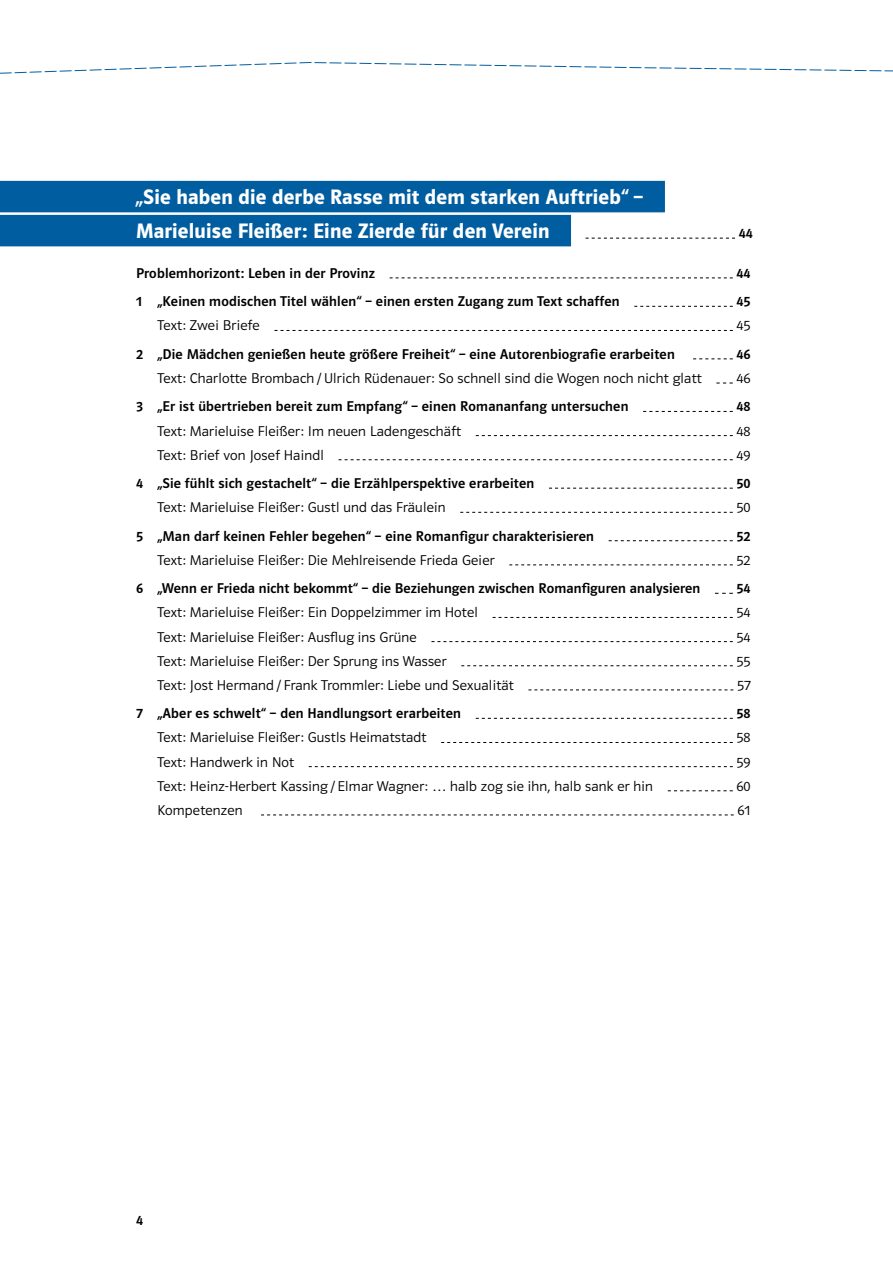
<style>
.page{position:relative;width:893px;height:1263px;background:#fff}
.page>*{position:absolute;margin:0;border:0;box-sizing:border-box;transform-origin:0 0}
.t1{font:21px/34px "Polo ST11 K Hfett";letter-spacing:.01em;color:#fff}
.t2{font:14.25px "Polo ST11 K Leicht";letter-spacing:.015em;color:#000}
.t3{font:14.25px "Polo ST11 K Krftg";letter-spacing:.015em;color:#000}
</style>
<div class="page">
<svg style="left:0;top:62px;width:893px;height:12px"></svg>
<div style="left:0;top:181px;width:665px;height:31px;background:#005d9f"></div>
<div style="left:0;top:215px;width:571px;height:31px;background:#005d9f"></div>
<svg style="left:586px;top:238px;width:149px;height:1px"></svg>
<svg style="left:390px;top:277px;width:343px;height:1px"></svg>
<svg style="left:634px;top:306px;width:99px;height:1px"></svg>
<svg style="left:274px;top:330px;width:459px;height:1px"></svg>
<svg style="left:693px;top:358px;width:40px;height:1px"></svg>
<svg style="left:716px;top:383px;width:17px;height:1px"></svg>
<svg style="left:643px;top:411px;width:90px;height:1px"></svg>
<svg style="left:476px;top:435px;width:257px;height:1px"></svg>
<svg style="left:339px;top:459px;width:394px;height:1px"></svg>
<svg style="left:549px;top:488px;width:184px;height:1px"></svg>
<svg style="left:460px;top:512px;width:273px;height:1px"></svg>
<svg style="left:609px;top:540px;width:124px;height:1px"></svg>
<svg style="left:509px;top:564px;width:224px;height:1px"></svg>
<svg style="left:715px;top:593px;width:18px;height:1px"></svg>
<svg style="left:493px;top:617px;width:240px;height:1px"></svg>
<svg style="left:431px;top:641px;width:302px;height:1px"></svg>
<svg style="left:461px;top:665px;width:272px;height:1px"></svg>
<svg style="left:528px;top:689px;width:205px;height:1px"></svg>
<svg style="left:476px;top:718px;width:257px;height:1px"></svg>
<svg style="left:441px;top:742px;width:292px;height:1px"></svg>
<svg style="left:309px;top:766px;width:424px;height:1px"></svg>
<svg style="left:668px;top:790px;width:65px;height:1px"></svg>
<svg style="left:261px;top:814px;width:473px;height:1px"></svg>
<h1 class="t1" style="left:136px;top:180px;width:509px">„Sie haben die derbe Rasse mit dem starken Auftrieb“ –<br>Marieluise Fleißer: Eine Zierde für den Verein</h1>
<p class="t3" style="left:739px;top:226px;width:15px">44</p>
<p class="t3" style="left:136px;top:265px;width:240px">Problemhorizont: Leben in der Provinz</p>
<p class="t3" style="left:736px;top:265px;width:16px">44</p>
<p class="t3" style="left:136px;top:294px;width:485px">1 „Keinen modischen Titel wählen“ – einen ersten Zugang zum Text schaffen</p>
<p class="t3" style="left:736px;top:294px;width:16px">45</p>
<p class="t2" style="left:157px;top:318px;width:104px">Text: Zwei Briefe</p>
<p class="t2" style="left:736px;top:318px;width:16px">45</p>
<p class="t3" style="left:136px;top:346px;width:540px">2 „Die Mädchen genießen heute größere Freiheit“ – eine Autorenbiografie erarbeiten</p>
<p class="t3" style="left:736px;top:346px;width:16px">46</p>
<p class="t2" style="left:157px;top:370px;width:546px">Text: Charlotte Brombach /Ulrich Rüdenauer: So schnell sind die Wogen noch nicht glatt</p>
<p class="t2" style="left:736px;top:370px;width:16px">46</p>
<p class="t3" style="left:136px;top:399px;width:494px">3 „Er ist übertrieben bereit zum Empfang“ – einen Romananfang untersuchen</p>
<p class="t3" style="left:736px;top:399px;width:16px">48</p>
<p class="t2" style="left:157px;top:423px;width:305px">Text: Marieluise Fleißer: Im neuen Ladengeschäft</p>
<p class="t2" style="left:736px;top:423px;width:16px">48</p>
<p class="t2" style="left:157px;top:447px;width:168px">Text: Brief von Josef Haindl</p>
<p class="t2" style="left:736px;top:447px;width:16px">49</p>
<p class="t3" style="left:136px;top:475px;width:400px">4 „Sie fühlt sich gestachelt“ – die Erzählperspektive erarbeiten</p>
<p class="t3" style="left:736px;top:475px;width:16px">50</p>
<p class="t2" style="left:157px;top:500px;width:290px">Text: Marieluise Fleißer: Gustl und das Fräulein</p>
<p class="t2" style="left:736px;top:500px;width:16px">50</p>
<p class="t3" style="left:136px;top:528px;width:459px">5 „Man darf keinen Fehler begehen“ – eine Romanfigur charakterisieren</p>
<p class="t3" style="left:736px;top:528px;width:16px">52</p>
<p class="t2" style="left:157px;top:552px;width:339px">Text: Marieluise Fleißer: Die Mehlreisende Frieda Geier</p>
<p class="t2" style="left:736px;top:552px;width:16px">52</p>
<p class="t3" style="left:136px;top:581px;width:566px">6 „Wenn er Frieda nicht bekommt“ – die Beziehungen zwischen Romanfiguren analysieren</p>
<p class="t3" style="left:736px;top:581px;width:16px">54</p>
<p class="t2" style="left:157px;top:605px;width:322px">Text: Marieluise Fleißer: Ein Doppelzimmer im Hotel</p>
<p class="t2" style="left:736px;top:605px;width:16px">54</p>
<p class="t2" style="left:157px;top:629px;width:261px">Text: Marieluise Fleißer: Ausflug ins Grüne</p>
<p class="t2" style="left:736px;top:629px;width:16px">54</p>
<p class="t2" style="left:157px;top:653px;width:291px">Text: Marieluise Fleißer: Der Sprung ins Wasser</p>
<p class="t2" style="left:736px;top:653px;width:16px">55</p>
<p class="t2" style="left:157px;top:677px;width:358px">Text: Jost Hermand / Frank Trommler: Liebe und Sexualität</p>
<p class="t2" style="left:737px;top:677px;width:15px">57</p>
<p class="t3" style="left:136px;top:706px;width:326px">7 „Aber es schwelt“ – den Handlungsort erarbeiten</p>
<p class="t3" style="left:736px;top:706px;width:16px">58</p>
<p class="t2" style="left:157px;top:730px;width:271px">Text: Marieluise Fleißer: Gustls Heimatstadt</p>
<p class="t2" style="left:736px;top:730px;width:16px">58</p>
<p class="t2" style="left:157px;top:754px;width:138px">Text: Handwerk in Not</p>
<p class="t2" style="left:736px;top:754px;width:16px">59</p>
<p class="t2" style="left:157px;top:778px;width:497px">Text: Heinz-Herbert Kassing / Elmar Wagner: … halb zog sie ihn, halb sank er hin</p>
<p class="t2" style="left:736px;top:778px;width:16px">60</p>
<p class="t2" style="left:157px;top:802px;width:87px">Kompetenzen</p>
<p class="t2" style="left:737px;top:802px;width:15px">61</p>
<p class="t3" style="left:136px;top:1212px;width:8px">4</p>
</div>
